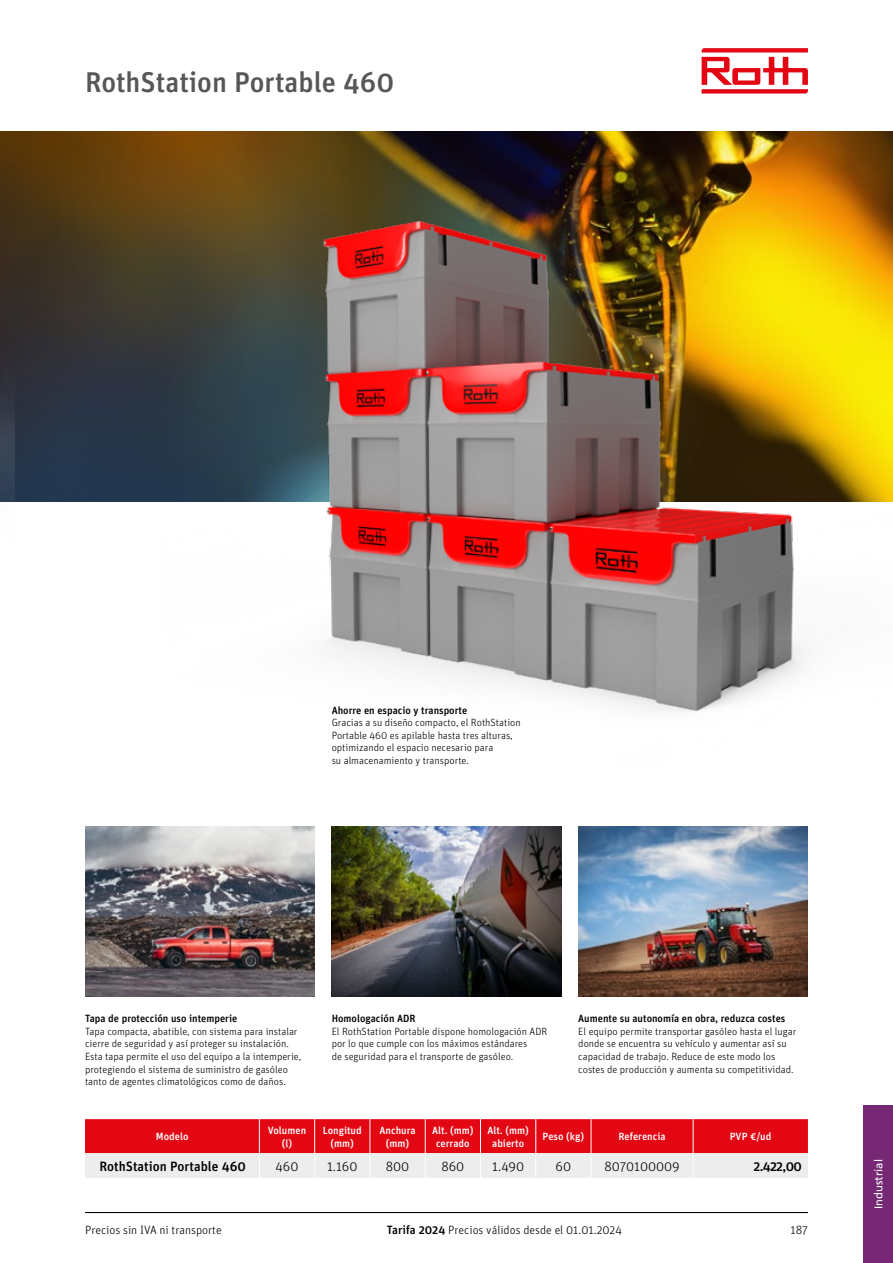
<style>
.page{position:relative;width:893px;height:1263px;background:#fff}
.page>*{position:absolute;margin:0;border:0;box-sizing:border-box;transform-origin:0 0}
.t1{font:500 28.5px "Unit OT";color:#575756}
.items{font:300 13.5px "Unit OT";color:#000}
.columnas_extremas{font:500 13.5px "Unit OT";color:#000}
.PVP{font:500 13.5px "Unit OT";color:#000}
.t2{font:300 12px "Unit OT";color:#000}
.t3{font:11.25px "Frutiger LT Std";color:#fff}
.pie_de_foto{font:300 10.5px/12.6px "Unit OT";color:#000}
.pie_de_foto-2{font:500 10.5px "Unit OT";color:#000}
.cabecera{font:500 10.5px/12.6px "Unit OT";color:#fff;text-align:center}
.s1{font-weight:500}
</style>
<div class="page">
<img style="left:0;top:132px;width:893px;height:370px">
<img style="left:0;top:165px;width:15px;height:337px">
<img style="left:332px;top:826px;width:229px;height:170px">
<img style="left:578px;top:826px;width:230px;height:170px">
<img style="left:85px;top:826px;width:230px;height:170px">
<img style="left:162px;top:212px;width:731px;height:500px">
<svg style="left:85px;top:1119px;width:723px;height:59px;background:#e76a71"></svg>
<svg style="left:702px;top:48px;width:106px;height:46px"></svg>
<hr style="left:85px;top:1212px;width:723px;height:1px;background:#000">
<div style="left:863px;top:1105px;width:30px;height:158px;background:#762875"></div>
<p class="t1" style="left:85px;top:64px;width:311px">RothStation Portable 460</p>
<p class="pie_de_foto-2" style="left:332px;top:703px;width:137px">Ahorre en espacio y transporte</p>
<p class="pie_de_foto" style="left:332px;top:716px;width:191px">Gracias a su diseño compacto, el RothStation Portable 460 es apilable hasta tres alturas, optimizando el espacio necesario para<br>su almacenamiento y transporte.</p>
<p class="pie_de_foto-2" style="left:85px;top:1012px;width:154px">Tapa de protección uso intemperie</p>
<p class="pie_de_foto" style="left:85px;top:1025px;width:218px">Tapa compacta, abatible, con sistema para instalar cierre de seguridad y así proteger su instalación.<br>Esta tapa permite el uso del equipo a la intemperie, protegiendo el sistema de suministro de gasóleo tanto de agentes climatológicos como de daños.</p>
<p class="pie_de_foto-2" style="left:332px;top:1012px;width:85px">Homologación ADR</p>
<p class="pie_de_foto" style="left:332px;top:1025px;width:217px">El RothStation Portable dispone homologación ADR por lo que cumple con los máximos estándares<br>de seguridad para el transporte de gasóleo.</p>
<p class="pie_de_foto-2" style="left:578px;top:1012px;width:209px">Aumente su autonomía en obra, reduzca costes</p>
<p class="pie_de_foto" style="left:578px;top:1025px;width:219px">El equipo permite transportar gasóleo hasta el lugar donde se encuentra su vehículo y aumentar así su capacidad de trabajo. Reduce de este modo los costes de producción y aumenta su competitividad.</p>
<p class="cabecera" style="left:156px;top:1130px;width:34px">Modelo</p>
<p class="cabecera" style="left:268px;top:1124px;width:40px">Volumen (l)</p>
<p class="cabecera" style="left:323px;top:1124px;width:40px">Longitud (mm)</p>
<p class="cabecera" style="left:380px;top:1124px;width:38px">Anchura (mm)</p>
<p class="cabecera" style="left:432px;top:1124px;width:43px">Alt. (mm) cerrado</p>
<p class="cabecera" style="left:487px;top:1124px;width:43px">Alt. (mm) abierto</p>
<p class="cabecera" style="left:543px;top:1130px;width:43px">Peso (kg)</p>
<p class="cabecera" style="left:619px;top:1130px;width:48px">Referencia</p>
<p class="cabecera" style="left:730px;top:1130px;width:43px">PVP €/ud</p>
<p class="columnas_extremas" style="left:100px;top:1157px;width:148px">RothStation Portable 460</p>
<p class="items" style="left:276px;top:1158px;width:24px">460</p>
<p class="items" style="left:327px;top:1158px;width:32px">1.160</p>
<p class="items" style="left:386px;top:1158px;width:25px">800</p>
<p class="items" style="left:441px;top:1158px;width:24px">860</p>
<p class="items" style="left:492px;top:1158px;width:34px">1.490</p>
<p class="items" style="left:556px;top:1158px;width:17px">60</p>
<p class="items" style="left:604px;top:1158px;width:77px">8070100009</p>
<p class="PVP" style="left:753px;top:1157px;width:50px">2.422,00</p>
<p class="t2" style="left:85px;top:1223px;width:138px">Precios sin IVA ni transporte</p>
<p class="t2" style="left:387px;top:1223px;width:237px"><span class="s1">Tarifa 2024</span> Precios válidos desde el 01.01.2024</p>
<p class="t2" style="left:790px;top:1223px;width:19px">187</p>
<p class="t3" style="left:872px;top:1209px;width:51px;rotate:-90deg">Industrial</p>
</div>
